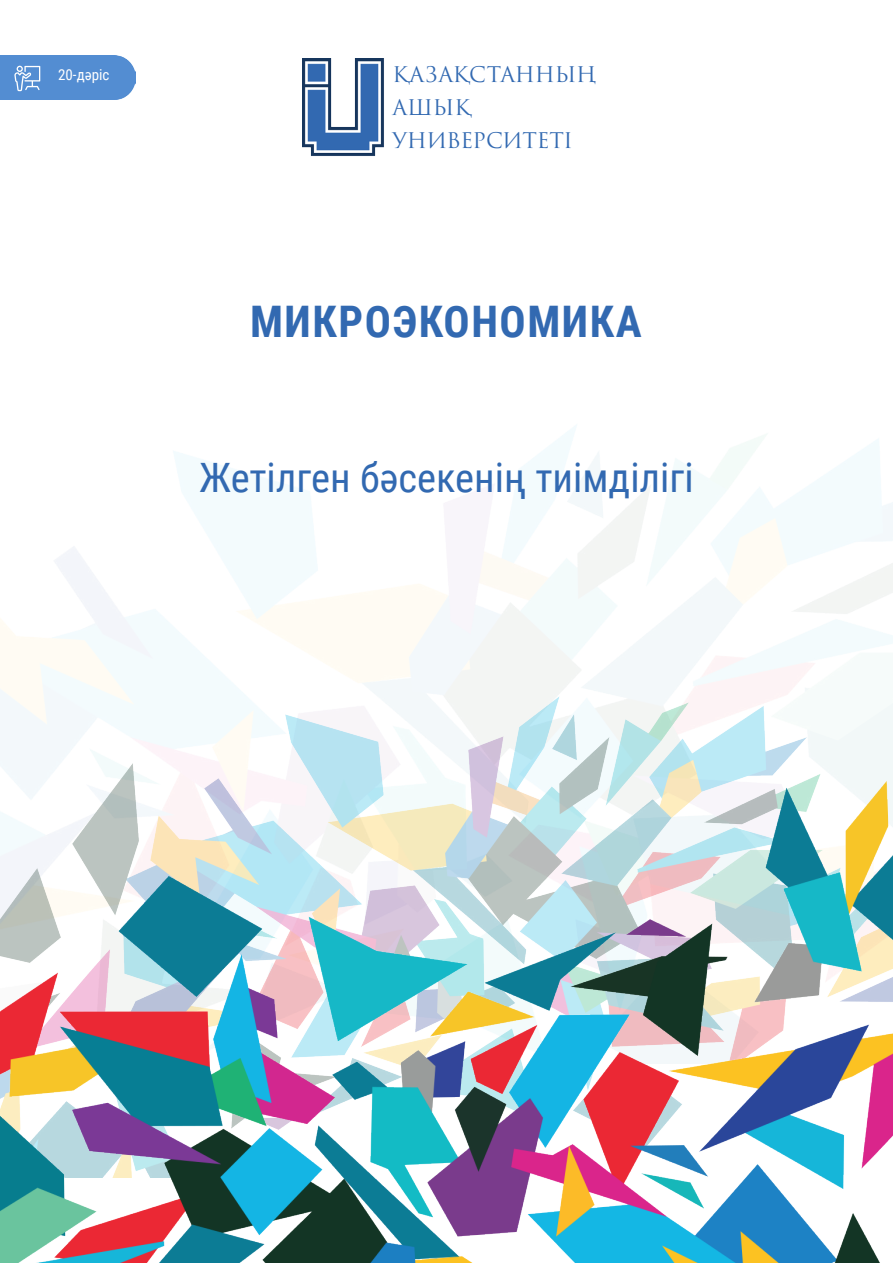
<style>
.page{position:relative;width:893px;height:1263px;background:#fff}
.page>*{position:absolute;margin:0;border:0;box-sizing:border-box;transform-origin:0 0}
.t1{font:700 43.5px "Roboto Condensed";letter-spacing:.035em;color:#3269b1}
.t2{font:40.5px "Roboto Condensed";color:#3269b1}
.t3{font:21px "Trajan Pro 3";letter-spacing:-.01em;color:#3269b1}
.t4{font:15px "Roboto Condensed";color:#fff}
</style>
<div class="page">
<img style="left:0;top:425px;width:893px;height:638px">
<img style="left:302px;top:58px;width:82px;height:98px">
<img style="left:0;top:696px;width:892px;height:33px">
<img style="left:0;top:729px;width:892px;height:534px">
<div style="left:0;top:55px;width:136px;height:45px;background:#538dd2"></div>
<svg style="left:14px;top:66px;width:26px;height:25px"></svg>
<p class="t4" style="left:58px;top:64px;width:53px">20-дәріс</p>
<p class="t3" style="left:393px;top:60px;width:205px">ҚАЗАҚСТАННЫҢ</p>
<p class="t3" style="left:393px;top:93px;width:80px">АШЫҚ</p>
<p class="t3" style="left:393px;top:126px;width:182px">УНИВЕРСИТЕТІ</p>
<p class="t1" style="left:250px;top:291px;width:393px">МИКРОЭКОНОМИКА</p>
<p class="t2" style="left:199px;top:449px;width:496px">Жетілген бәсекенің тиімділігі</p>
</div>
